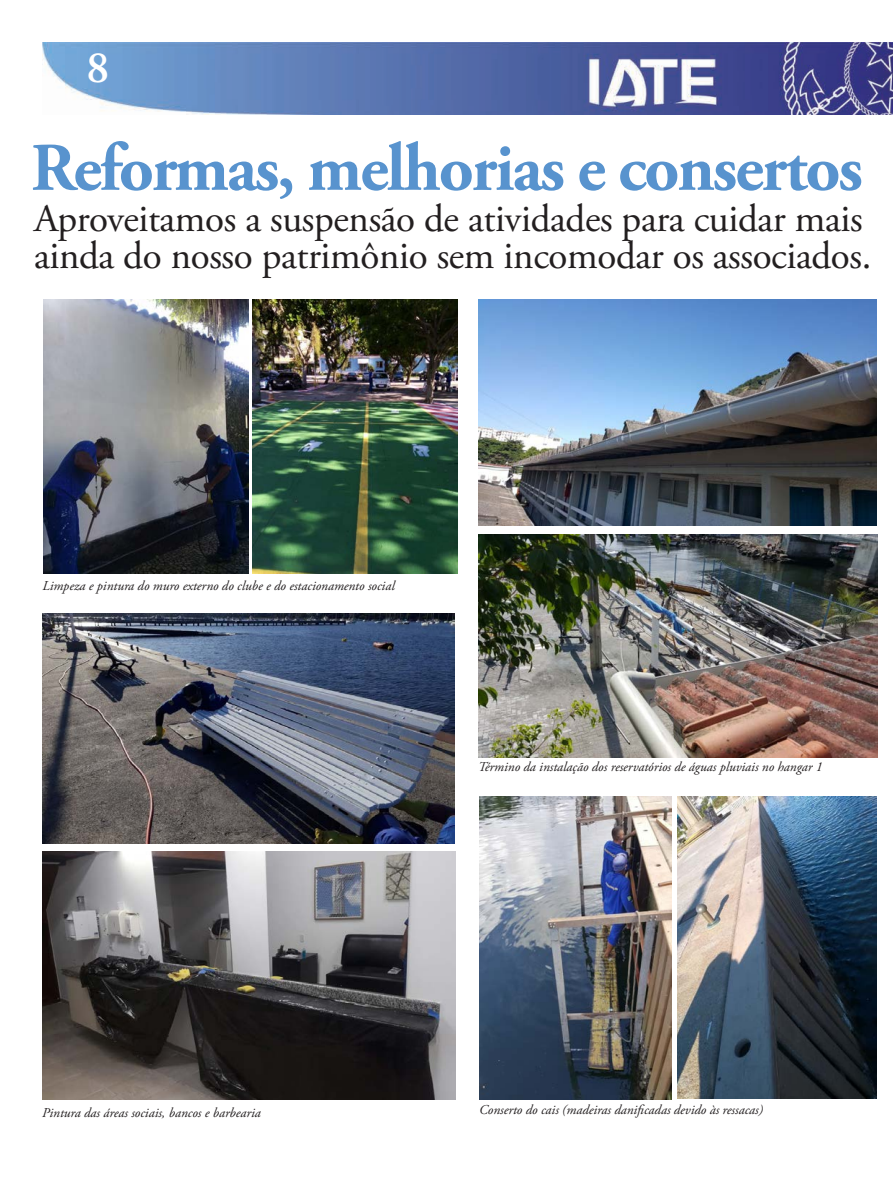
<style>
.page{position:relative;width:893px;height:1191px;background:#fff}
.page>*{position:absolute;margin:0;border:0;box-sizing:border-box;transform-origin:0 0}
.Texto_Comum{font:700 68.1px "Adobe Garamond Pro";letter-spacing:-.03em;color:#5893ce}
.t1{font:600 45px "Adobe Garamond Pro";color:#fff}
.Texto_Comum-2{font:39px "Adobe Garamond Pro";letter-spacing:-.01em;color:#231f20}
.Texto_Comum-3{font:italic 13.5px "Adobe Garamond Pro";color:#231f20}
</style>
<div class="page">
<img style="left:43px;top:43px;width:850px;height:72px">
<img style="left:43px;top:300px;width:206px;height:273px">
<img style="left:252px;top:300px;width:206px;height:273px">
<img style="left:43px;top:613px;width:412px;height:230px">
<img style="left:42px;top:851px;width:413px;height:248px">
<img style="left:478px;top:300px;width:398px;height:225px">
<img style="left:478px;top:534px;width:399px;height:223px">
<img style="left:479px;top:796px;width:193px;height:303px">
<img style="left:678px;top:796px;width:198px;height:302px">
<h2 class="t1" style="left:86px;top:41px;width:24px">8</h2>
<p class="Texto_Comum" style="left:31px;top:128px;width:833px">Reformas, melhorias e consertos</p>
<p class="Texto_Comum-2" style="left:34px;top:195px;width:830px">Aproveitamos a suspensão de atividades para cuidar mais</p>
<p class="Texto_Comum-2" style="left:34px;top:232px;width:839px">ainda do nosso patrimônio sem incomodar os associados.</p>
<p class="Texto_Comum-3" style="left:43px;top:577px;width:354px">Limpeza e pintura do muro externo do clube e do estacionamento social</p>
<p class="Texto_Comum-3" style="left:478px;top:758px;width:346px">Término da instalação dos reservatórios de águas pluviais no hangar 1</p>
<p class="Texto_Comum-3" style="left:42px;top:1104px;width:220px">Pintura das áreas sociais, bancos e barbearia</p>
<p class="Texto_Comum-3" style="left:479px;top:1101px;width:285px">Conserto do cais (madeiras danificadas devido às ressacas)</p>
</div>
